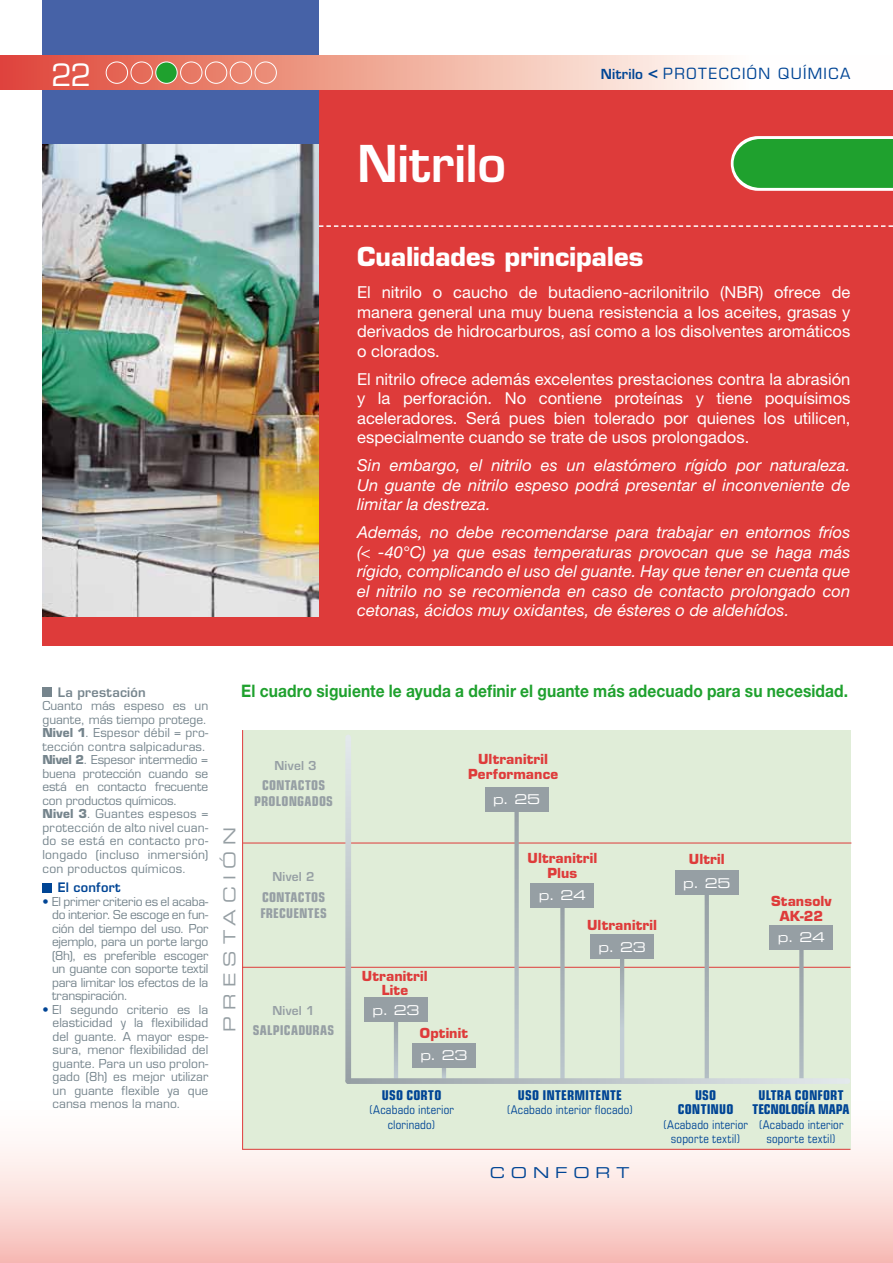
<style>
.page{position:relative;width:893px;height:1263px;background:#fff}
.page>*{position:absolute;margin:0;border:0;box-sizing:border-box;transform-origin:0 0}
.t1{font:600 49.5px "Eurostile LT Std";color:#fff}
.t2{font:30px "Eurostile LT Std";color:#fff}
.t3{font:700 25.5px "Eurostile LT Std";letter-spacing:-.005em;color:#fff}
.t4{font:700 17.25px "Helvetica Neue LT Std";letter-spacing:.005em;color:#1fa12e;scale:.9 1}
.t5{font:16.5px/19.5px "Helvetica Neue LT Std";color:#fff;text-align:justify}
.t6{font:italic 16.5px/19.5px "Helvetica Neue LT Std";letter-spacing:.005em;color:#fff;text-align:justify}
.t7{font:16.5px "Eurostile LT Std Ex 2";letter-spacing:.375em;color:#969fa4}
.t8{font:15px "Eurostile LT Std";letter-spacing:.1em;color:#004595}
.t9{font:15px "Eurostile LT Std Ex 2";letter-spacing:.385em;color:#004595}
.t10{font:700 13.5px/15px "Eurostile LT Std";letter-spacing:.01em;color:#de3b3a;text-align:center}
.t11{font:700 condensed 13.5px/14.2px "Eurostile LT Std";letter-spacing:.01em;color:#004595;text-align:center}
.t12{font:700 condensed 13.5px/16.2px "Eurostile LT Std";letter-spacing:.015em;color:#969fa4;text-align:center}
.t13{font:13.5px "Eurostile LT Std Ex 2";letter-spacing:-.03em;color:#fff}
.t14{font:600 12.75px "Eurostile LT Std";letter-spacing:.015em;color:#76858d}
.t15{font:600 12.75px "Eurostile LT Std";color:#004595}
.t16{font:12px/13.5px "Eurostile LT Std";color:#76858d;text-align:justify}
.t17{font:condensed 12px/14.2px "Eurostile LT Std";letter-spacing:.015em;color:#004595;text-align:center}
.t18{font:600 12px "Eurostile LT Std";letter-spacing:.015em;color:#969fa4}
.s1{font-weight:600;font-size:13.5px}
.s2{font-weight:600;font-size:18px}
.s3{font-weight:700}
.s4{color:#004595}
</style>
<div class="page">
<div style="left:43px;top:55px;width:850px;height:590px;background:#de3b3a"></div>
<div style="left:0;top:1090px;width:893px;height:173px;background:linear-gradient(to bottom,#fff,#f7c2bc)"></div>
<div style="left:43px;top:0;width:276px;height:617px;background:#4662a7"></div>
<svg style="left:0;top:55px;width:893px;height:34px;background:#f2b6aa"></svg>
<svg style="left:731px;top:136px;width:162px;height:55px;background:#41a746"></svg>
<svg style="left:319px;top:225px;width:574px;height:2px"></svg>
<img style="left:43px;top:145px;width:276px;height:472px">
<div style="left:106px;top:62px;width:22px;height:22px;border:1px solid #fff;border-radius:50%"></div>
<div style="left:131px;top:62px;width:22px;height:22px;border:1px solid #fff;border-radius:50%"></div>
<div style="left:156px;top:62px;width:21px;height:21px;background:#1fa12e;border-radius:50%"></div>
<div style="left:155px;top:62px;width:23px;height:22px;border:1px solid #fff;border-radius:50%"></div>
<div style="left:180px;top:62px;width:22px;height:22px;border:1px solid #fff;border-radius:50%"></div>
<div style="left:205px;top:62px;width:22px;height:22px;border:1px solid #fff;border-radius:50%"></div>
<div style="left:230px;top:62px;width:22px;height:22px;border:1px solid #fff;border-radius:50%"></div>
<div style="left:255px;top:62px;width:22px;height:22px;border:1px solid #fff;border-radius:50%"></div>
<div style="left:43px;top:687px;width:9px;height:10px;background:#76858d"></div>
<div style="left:43px;top:883px;width:9px;height:9px;background:#004595"></div>
<div style="left:243px;top:730px;width:607px;height:419px;background:#e0edd8"></div>
<hr style="left:242px;top:967px;width:608px;height:1px;background:#de3b3a">
<hr style="left:242px;top:1149px;width:608px;height:1px;background:#de3b3a">
<hr style="left:243px;top:843px;width:608px;height:1px;background:#de3b3a">
<hr style="left:242px;top:730px;width:1px;height:419px;background:#de3b3a">
<svg style="left:345px;top:737px;width:6px;height:344px;background:#bfc7ca"></svg>
<svg style="left:394px;top:1022px;width:4px;height:56px"></svg>
<div style="left:364px;top:998px;width:63px;height:24px;background:#969fa4"></div>
<svg style="left:442px;top:1067px;width:4px;height:11px"></svg>
<div style="left:412px;top:1043px;width:63px;height:24px;background:#969fa4"></div>
<div style="left:485px;top:787px;width:63px;height:24px;background:#969fa4"></div>
<svg style="left:514px;top:811px;width:5px;height:267px"></svg>
<div style="left:675px;top:871px;width:63px;height:24px;background:#969fa4"></div>
<svg style="left:705px;top:895px;width:4px;height:183px"></svg>
<div style="left:531px;top:883px;width:63px;height:24px;background:#969fa4"></div>
<svg style="left:560px;top:908px;width:5px;height:170px"></svg>
<div style="left:770px;top:925px;width:63px;height:24px;background:#969fa4"></div>
<svg style="left:799px;top:950px;width:5px;height:128px"></svg>
<div style="left:591px;top:934px;width:63px;height:25px;background:#969fa4"></div>
<svg style="left:620px;top:959px;width:4px;height:119px"></svg>
<svg style="left:348px;top:1078px;width:499px;height:6px;background:#bdc6c9"></svg>
<p class="t2" style="left:51px;top:57px;width:42px">22</p>
<p class="t1" style="left:357px;top:133px;width:151px">Nitrilo</p>
<p class="t8" style="left:601px;top:65px;width:251px"><span class="s1">Nitrilo</span> <span class="s2">&lt;</span> Protección Química</p>
<p class="t3" style="left:357px;top:241px;width:288px">Cualidades principales</p>
<p class="t5" style="left:357px;top:282px;width:495px">El nitrilo o caucho de butadieno-acrilonitrilo (NBR) ofrece de manera general una muy buena resistencia a los aceites, grasas y derivados de hidrocarburos, así como a los disolventes aromáticos o clorados.</p>
<p class="t5" style="left:357px;top:369px;width:495px">El nitrilo ofrece además excelentes prestaciones contra la abrasión y la perforación. No contiene proteínas y tiene poquísimos aceleradores. Será pues bien tolerado por quienes los utilicen, especialmente cuando se trate de usos prolongados.</p>
<p class="t6" style="left:357px;top:455px;width:495px">Sin embargo, el nitrilo es un elastómero rígido por naturaleza.<br>Un guante de nitrilo espeso podrá presentar el inconveniente de limitar la destreza.</p>
<p class="t6" style="left:357px;top:522px;width:495px">Además, no debe recomendarse para trabajar en entornos fríos (&lt; -40°C) ya que esas temperaturas provocan que se haga más rígido, complicando el uso del guante. Hay que tener en cuenta que el nitrilo no se recomienda en caso de contacto prolongado con cetonas, ácidos muy oxidantes, de ésteres o de aldehídos.</p>
<p class="t14" style="left:58px;top:684px;width:89px">La prestación</p>
<p class="t16" style="left:43px;top:699px;width:167px;text-align:left">Cuanto más espeso es un guante, más tiempo protege.<br><span class="s3">Nivel 1</span>. Espesor débil = pro&shy;tección contra salpicaduras.<br><span class="s3">Nivel 2</span>. Espesor intermedio = buena protección cuando se está en contacto frecuente con productos químicos.<br><span class="s3">Nivel 3</span>. Guantes espesos = protección de alto nivel cuan&shy;do se está en contacto pro&shy;longado (incluso inmersión) con productos químicos.</p>
<p class="t15" style="left:58px;top:880px;width:64px">El confort</p>
<p class="t16" style="left:52px;top:895px;width:158px;text-indent:-10px"><span class="s4">•</span> El primer criterio es el acaba&shy;do interior. Se escoge en fun&shy;ción del tiempo del uso. Por ejemplo, para un porte largo (8h), es preferible escoger un guante con soporte textil para limitar los efectos de la transpiración.</p>
<p class="t16" style="left:53px;top:1003px;width:157px;text-indent:-10px"><span class="s4">•</span> El segundo criterio es la elasticidad y la flexibilidad del guante. A mayor espe&shy;sura, menor flexibilidad del guante. Para un uso prolon&shy;gado (8h) es mejor utilizar un guante flexible ya que cansa menos la mano.</p>
<p class="t4" style="left:241px;top:680px;width:676px">El cuadro siguiente le ayuda a definir el guante más adecuado para su necesidad.</p>
<p class="t7" style="left:218px;top:1032px;width:207px;rotate:-90deg">PRESTAC IÓN</p>
<p class="t18" style="left:275px;top:758px;width:44px">Nivel 3</p>
<p class="t12" style="left:254px;top:777px;width:80px">CONTACTOS<br>PROLONGADOS</p>
<p class="t18" style="left:273px;top:869px;width:44px">Nivel 2</p>
<p class="t12" style="left:260px;top:889px;width:68px;text-align:left">CONTACTOS<br>FRECUENTES</p>
<p class="t18" style="left:273px;top:1003px;width:44px">Nivel 1</p>
<p class="t12" style="left:253px;top:1022px;width:83px">SALPICADURAS</p>
<p class="t10" style="left:468px;top:752px;width:92px">Ultranitril<br>Performance</p>
<p class="t13" style="left:493px;top:790px;width:49px">P. 25</p>
<p class="t10" style="left:362px;top:969px;width:67px;line-height:13.5px">Utranitril<br>Lite</p>
<p class="t13" style="left:372px;top:1001px;width:49px">P. 23</p>
<p class="t10" style="left:420px;top:1025px;width:50px">Optinit</p>
<p class="t13" style="left:420px;top:1046px;width:49px">P. 23</p>
<p class="t11" style="left:382px;top:1088px;width:61px">USO CORTO</p>
<p class="t17" style="left:369px;top:1103px;width:86px">(Acabado interior clorinado)</p>
<p class="t10" style="left:528px;top:850px;width:71px">Ultranitril<br>Plus</p>
<p class="t13" style="left:539px;top:886px;width:49px">P. 24</p>
<p class="t10" style="left:587px;top:917px;width:71px">Ultranitril</p>
<p class="t13" style="left:598px;top:938px;width:49px">P. 23</p>
<p class="t10" style="left:689px;top:851px;width:37px">Ultril</p>
<p class="t13" style="left:683px;top:874px;width:49px">P. 25</p>
<p class="t10" style="left:771px;top:893px;width:62px">Stansolv<br>AK-22</p>
<p class="t13" style="left:778px;top:928px;width:49px">P. 24</p>
<p class="t11" style="left:518px;top:1088px;width:104px">USO INTERMITENTE</p>
<p class="t17" style="left:507px;top:1103px;width:128px">(Acabado interior flocado)</p>
<p class="t9" style="left:490px;top:1162px;width:141px">CONFORT</p>
<p class="t11" style="left:678px;top:1088px;width:57px">USO<br>CONTINUO</p>
<p class="t17" style="left:663px;top:1117px;width:86px">(Acabado interior soporte textil)</p>
<p class="t11" style="left:753px;top:1088px;width:98px">ULTRA CONFORT<br>TECNOLOGÍA MAPA</p>
<p class="t17" style="left:759px;top:1117px;width:86px">(Acabado interior soporte textil)</p>
</div>
